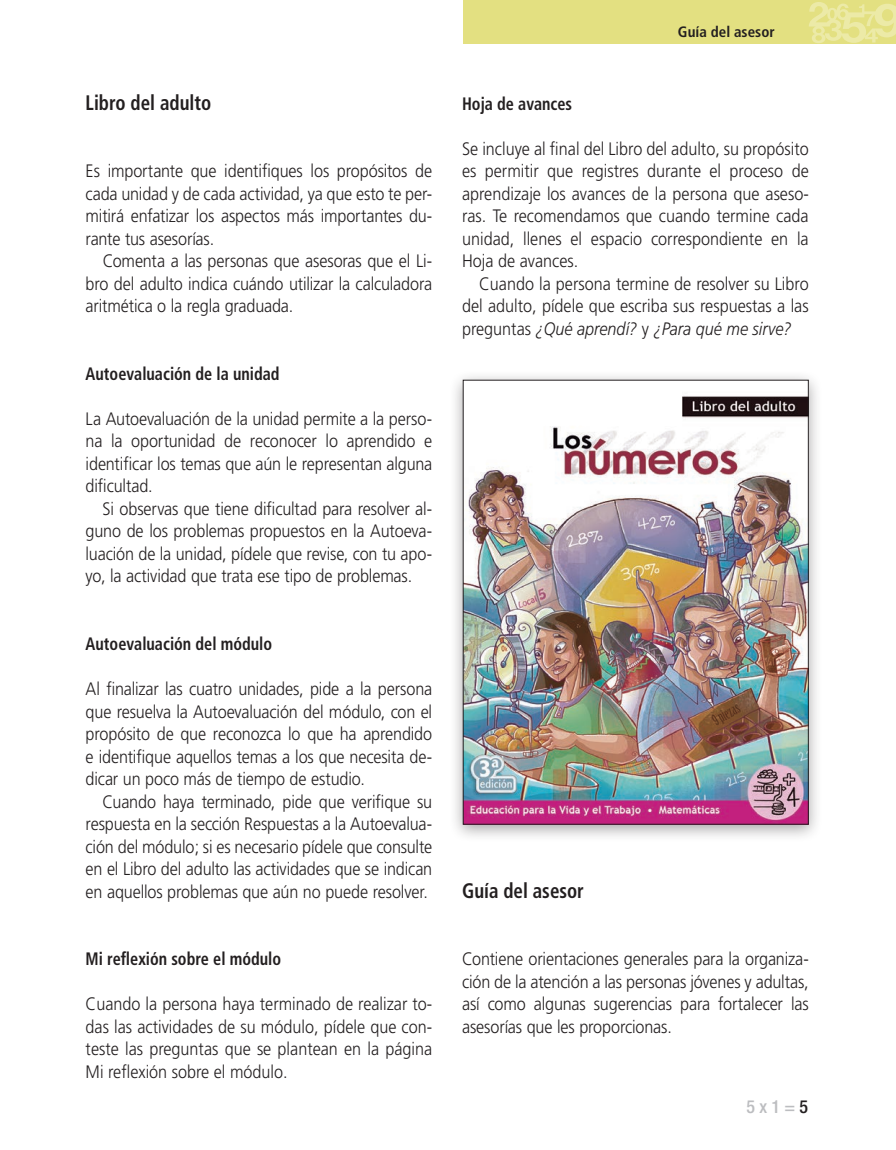
<style>
.page{position:relative;width:896px;height:1150px;background:#fff}
.page>*{position:absolute;margin:0;border:0;box-sizing:border-box;transform-origin:0 0}
.t1{font:700 condensed 21px "Frutiger";color:#231f20;scale:.9 1}
.t2{font:300 18px/22.5px "Frutiger";letter-spacing:-.005em;color:#231f20;text-align:justify;scale:.9 1}
.t3{font:700 condensed 18px "Frutiger";color:#231f20;scale:.9 1}
.t4{font:500 condensed 18px "Helvetica Neue LT Std";color:#bcbdc0}
.t5{font:700 condensed 15px "Frutiger";color:#231f20}
.s1{font-style:italic}
.s2{color:#231f20}
</style>
<div class="page">
<div style="left:463px;top:0;width:433px;height:44px;background:#e3e081"></div>
<div style="left:448px;top:369px;width:375px;height:473px;background:#231f20;opacity:.4"></div>
<img style="left:465px;top:382px;width:341px;height:440px">
<svg style="left:809px;top:2px;width:87px;height:41px"></svg>
<p class="t1" style="left:86px;top:90px;width:141px">Libro del adulto</p>
<p class="t2" style="left:86px;top:160px;width:387px">Es importante que identifiques los propósitos de cada unidad y de cada actividad, ya que esto te per&shy;mitirá enfatizar los aspectos más importantes du&shy;rante tus asesorías.</p>
<p class="t2" style="left:86px;top:250px;width:387px;text-indent:17px">Comenta a las personas que asesoras que el Li&shy;bro del adulto indica cuándo utilizar la calculadora aritmética o la regla graduada.</p>
<p class="t3" style="left:86px;top:363px;width:217px">Autoevaluación de la unidad</p>
<p class="t2" style="left:86px;top:407px;width:387px">La Autoevaluación de la unidad permite a la perso&shy;na la oportunidad de reconocer lo aprendido e identificar los temas que aún le representan alguna dificultad.</p>
<p class="t2" style="left:86px;top:497px;width:387px;text-indent:17px">Si observas que tiene dificultad para resolver al&shy;guno de los problemas propuestos en la Autoeva&shy;luación de la unidad, pídele que revise, con tu apo&shy;yo, la actividad que trata ese tipo de problemas.</p>
<p class="t3" style="left:86px;top:633px;width:209px">Autoevaluación del módulo</p>
<p class="t2" style="left:86px;top:677px;width:387px">Al finalizar las cuatro unidades, pide a la persona que resuelva la Autoevaluación del módulo, con el propósito de que reconozca lo que ha aprendido e identifique aquellos temas a los que necesita de&shy;dicar un poco más de tiempo de estudio.</p>
<p class="t2" style="left:86px;top:790px;width:387px;text-indent:17px">Cuando haya terminado, pide que verifique su respuesta en la sección Respuestas a la Autoevalua&shy;ción del módulo; si es necesario pídele que consulte en el Libro del adulto las actividades que se indican en aquellos problemas que aún no puede resolver.</p>
<p class="t3" style="left:86px;top:948px;width:219px">Mi reflexión sobre el módulo</p>
<p class="t2" style="left:86px;top:992px;width:387px">Cuando la persona haya terminado de realizar to&shy;das las actividades de su módulo, pídele que con&shy;teste las preguntas que se plantean en la página Mi reflexión sobre el módulo.</p>
<p class="t5" style="left:678px;top:23px;width:98px">Guía del asesor</p>
<p class="t3" style="left:462px;top:93px;width:124px">Hoja de avances</p>
<p class="t2" style="left:462px;top:137px;width:387px">Se incluye al final del Libro del adulto, su propósito es permitir que registres durante el proceso de aprendizaje los avances de la persona que aseso&shy;ras. Te recomendamos que cuando termine cada unidad, llenes el espacio correspondiente en la Hoja de avances.</p>
<p class="t2" style="left:462px;top:272px;width:387px;text-indent:17px">Cuando la persona termine de resolver su Libro del adulto, pídele que escriba sus respuestas a las preguntas <span class="s1">¿Qué aprendí?</span> y <span class="s1">¿Para qué me sirve?</span></p>
<p class="t1" style="left:462px;top:877px;width:137px">Guía del asesor</p>
<p class="t2" style="left:462px;top:947px;width:387px">Contiene orientaciones generales para la organiza&shy;ción de la atención a las personas jóvenes y adultas, así como algunas sugerencias para fortalecer las asesorías que les proporcionas.</p>
<p class="t4" style="left:746px;top:1095px;width:63px">5 x 1 = <span class="s2">5</span></p>
</div>
